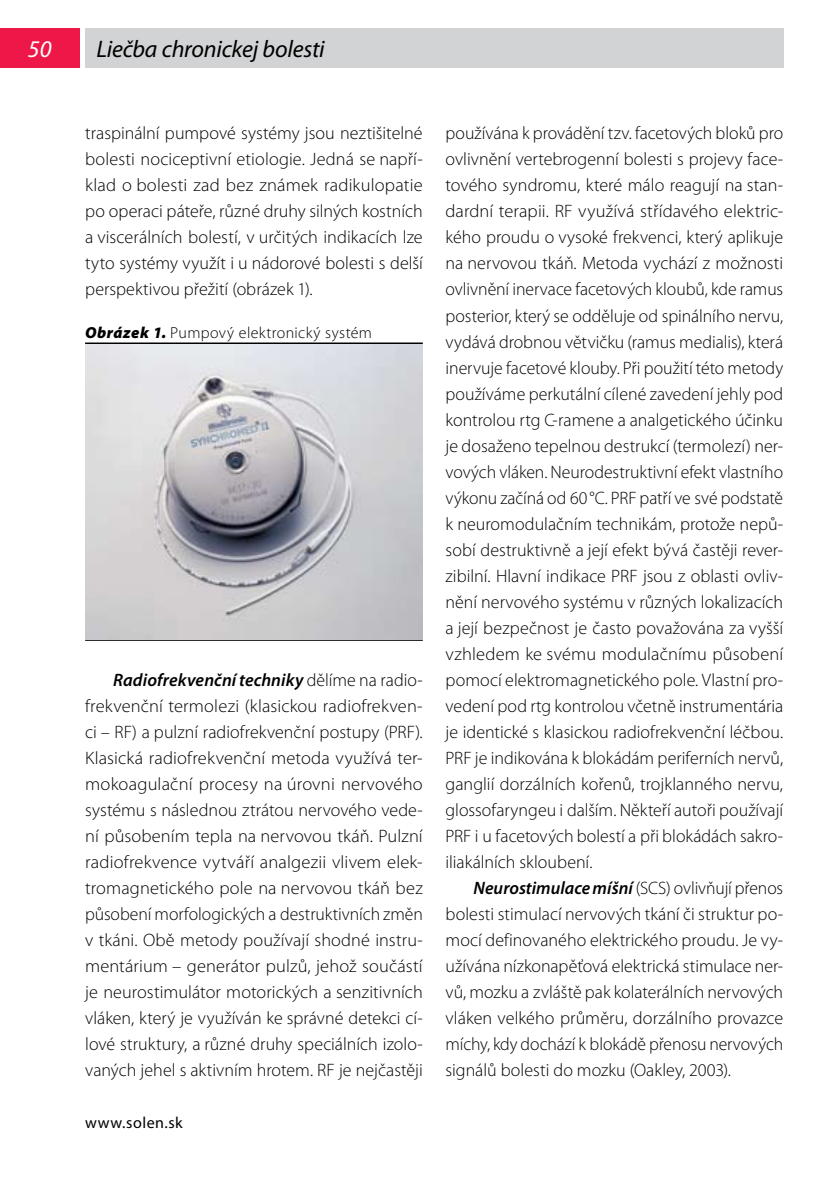
<style>
.page{position:relative;width:840px;height:1191px;background:#fff}
.page>*{position:absolute;margin:0;border:0;box-sizing:border-box;transform-origin:0 0}
.t1{font:italic 24px "Myriad Pro";letter-spacing:-.01em;color:#000}
.t2{font:italic 24px "Myriad Pro";color:#fff}
.t3{font:300 18px/26px "Myriad Pro";color:#000;text-align:justify}
.t4{font:300 16px "Myriad Pro";letter-spacing:.02em;color:#000}
.t5{font:16px "Myriad Pro";letter-spacing:.03em;color:#000}
.s1{font-weight:900;font-style:italic}
.s2{font-weight:600;font-style:italic}
</style>
<div class="page">
<div style="left:0;top:28px;width:79px;height:40px;background:#ed1847"></div>
<div style="left:85px;top:28px;width:697px;height:40px;background:#d1d3d4"></div>
<hr style="left:85px;top:342px;width:337px;height:2px;background:#000">
<hr style="left:85px;top:640px;width:337px;height:1px;background:#000">
<img style="left:85px;top:344px;width:337px;height:296px">
<h1 class="t2" style="left:28px;top:34px;width:25px">50</h1>
<h1 class="t1" style="left:96px;top:34px;width:229px">Liečba chronickej bolesti</h1>
<p class="t3" style="left:85px;top:120px;width:339px">traspinální pumpové systémy jsou neztišitelné bolesti nociceptivní etiologie. Jedná se napří&shy;klad o bolesti zad bez známek radikulopatie po operaci páteře, různé druhy silných kostních a viscerálních bolestí, v určitých indikacích lze tyto systémy využít i u nádorové bolesti s delší perspektivou přežití (obrázek 1).</p>
<p class="t4" style="left:85px;top:322px;width:288px"><span class="s1">Obrázek 1.</span> Pumpový elektronický systém</p>
<p class="t3" style="left:85px;top:666px;width:339px;text-indent:28px"><span class="s2">Radiofrekvenční techniky</span> dělíme na radio&shy;frekvenční termolezi (klasickou radiofrekven&shy;ci – RF) a pulzní radiofrekvenční postupy (PRF).<br>Klasická radiofrekvenční metoda využívá ter&shy;mokoagulační procesy na úrovni nervového systému s následnou ztrátou nervového vede&shy;ní působením tepla na nervovou tkáň. Pulzní radiofrekvence vytváří analgezii vlivem elek&shy;tromagnetického pole na nervovou tkáň bez působení morfologických a destruktivních změn v tkáni. Obě metody používají shodné instru&shy;mentárium – generátor pulzů, jehož součástí je neurostimulátor motorických a senzitivních vláken, který je využíván ke správné detekci cí&shy;lové struktury, a různé druhy speciálních izolo&shy;vaných jehel s aktivním hrotem. RF je nejčastěji</p>
<p class="t5" style="left:85px;top:1112px;width:99px">www.solen.sk</p>
<p class="t3" style="left:445px;top:120px;width:339px">používána k provádění tzv. facetových bloků pro ovlivnění vertebrogenní bolesti s projevy face&shy;tového syndromu, které málo reagují na stan&shy;dardní terapii. RF využívá střídavého elektric&shy;kého proudu o vysoké frekvenci, který aplikuje na nervovou tkáň. Metoda vychází z možnosti ovlivnění inervace facetových kloubů, kde ramus posterior, který se odděluje od spinálního nervu, vydává drobnou větvičku (ramus medialis), která inervuje facetové klouby. Při použití této metody používáme perkutální cílené zavedení jehly pod kontrolou rtg C-ramene a analgetického účinku je dosaženo tepelnou destrukcí (termolezí) ner&shy;vových vláken. Neurodestruktivní efekt vlastního výkonu začíná od 60°C. PRF patří ve své podstatě k neuromodulačním technikám, protože nepů&shy;sobí destruktivně a její efekt bývá častěji rever&shy;zibilní. Hlavní indikace PRF jsou z oblasti ovliv&shy;nění nervového systému v různých lokalizacích a její bezpečnost je často považována za vyšší vzhledem ke svému modulačnímu působení pomocí elektromagnetického pole. Vlastní pro&shy;vedení pod rtg kontrolou včetně instrumentária je identické s klasickou radiofrekvenční léčbou.<br>PRF je indikována k blokádám periferních nervů, ganglií dorzálních kořenů, trojklanného nervu, glossofaryngeu i dalším. Někteří autoři používají PRF i u facetových bolestí a při blokádách sakro&shy;iliakálních skloubení.</p>
<p class="t3" style="left:445px;top:874px;width:339px;text-indent:28px"><span class="s2">Neurostimulace míšní</span> (SCS) ovlivňují přenos bolesti stimulací nervových tkání či struktur po&shy;mocí definovaného elektrického proudu. Je vy&shy;užívána nízkonapěťová elektrická stimulace ner&shy;vů, mozku a zvláště pak kolaterálních nervových vláken velkého průměru, dorzálního provazce míchy, kdy dochází k blokádě přenosu nervových signálů bolesti do mozku (Oakley, 2003).</p>
</div>
